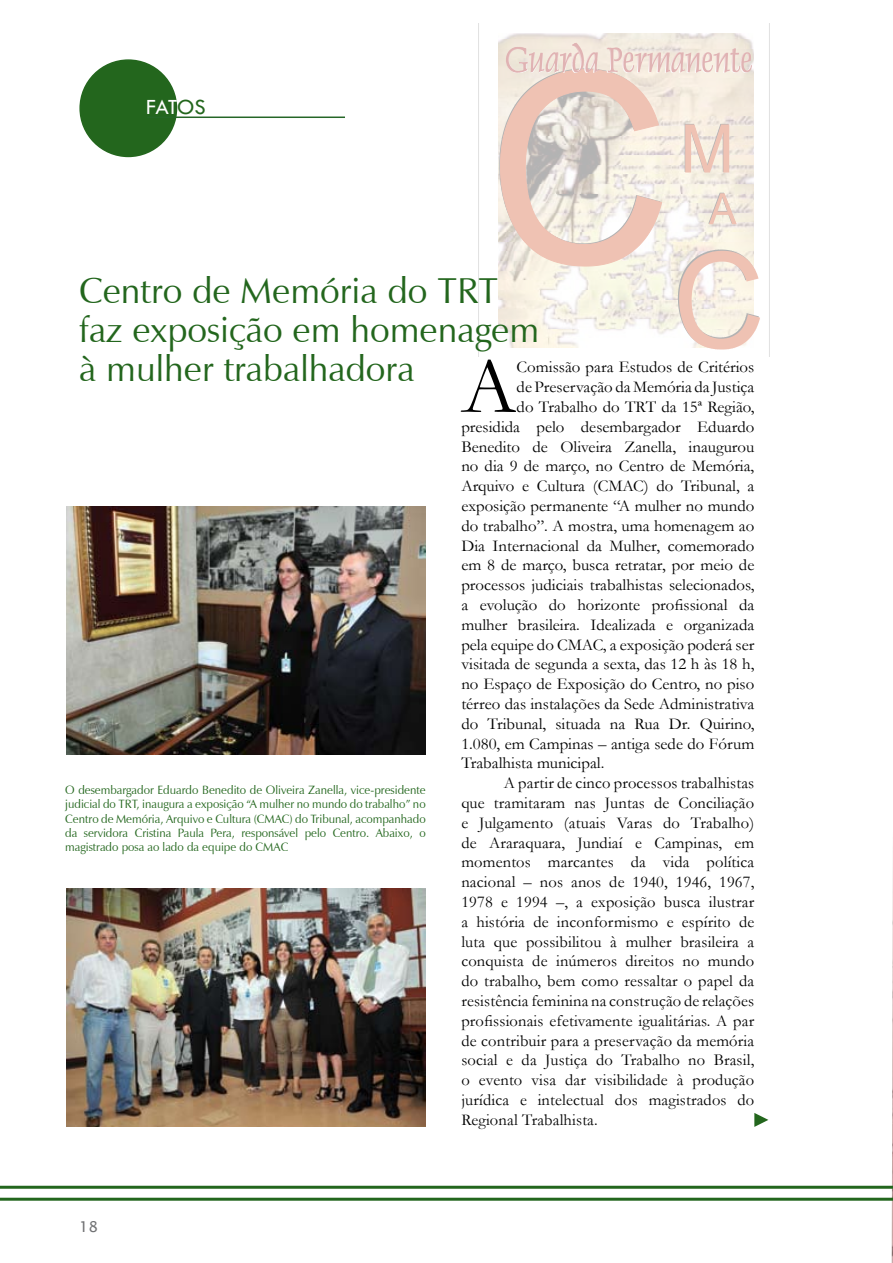
<style>
.page{position:relative;width:893px;height:1263px;background:#fff}
.page>*{position:absolute;margin:0;border:0;box-sizing:border-box;transform-origin:0 0}
.t1{font:79.95px "Garamond";color:#000}
.t2{font:36px/39px "Zapf Humanist 601 BT";color:#23661d}
.t3{font:500 22.5px "Tw Cen";letter-spacing:-.025em;color:#fff}
.t4{font:16.5px "Garamond";color:#000}
.t5{font:15px "Lucida Sans";color:#707173}
.t6{font:12px/14.4px "Zapf Humanist 601 BT";color:#23661d;text-align:justify}
.s1{color:#23661d}
</style>
<div class="page">
<img style="left:498px;top:33px;width:254px;height:295px">
<svg style="left:499px;top:43px;width:261px;height:306px;background:#efe2d8"></svg>
<img style="left:66px;top:506px;width:360px;height:249px">
<img style="left:66px;top:888px;width:360px;height:239px">
<img style="left:892px;top:867px;width:1px;height:396px">
<div style="left:80px;top:60px;width:96px;height:96px;background:#23661d;border-radius:50%"></div>
<div style="left:79px;top:59px;width:98px;height:98px;border:2px solid #23661d;border-radius:50%"></div>
<hr style="left:147px;top:117px;width:198px;height:1px;background:#256627">
<hr style="left:0;top:1186px;width:893px;height:3px;background:#23661d">
<hr style="left:0;top:1198px;width:893px;height:3px;background:#23661d">
<svg style="left:754px;top:1113px;width:14px;height:14px"></svg>
<h3 class="t3" style="left:146px;top:94px;width:61px">FAT<span class="s1">OS</span></h3>
<h2 class="t2" style="left:79px;top:271px;width:462px">Centro de Memória do TRT faz exposição em homenagem à mulher trabalhadora</h2>
<h1 class="t1" style="left:461px;top:333px;width:57px">A</h1>
<p class="t4" style="left:517px;top:356px;width:239px">Comissão para Estudos de Critérios</p>
<p class="t4" style="left:517px;top:376px;width:239px">de Preservação da Memória da Justiça</p>
<p class="t4" style="left:517px;top:396px;width:239px">do Trabalho do TRT da 15ª Região,</p>
<p class="t4" style="left:461px;top:415px;width:294px">presidida pelo desembargador Eduardo</p>
<p class="t4" style="left:461px;top:435px;width:294px">Benedito de Oliveira Zanella, inaugurou</p>
<p class="t4" style="left:461px;top:455px;width:294px">no dia 9 de março, no Centro de Memória,</p>
<p class="t4" style="left:461px;top:475px;width:294px">Arquivo e Cultura (CMAC) do Tribunal, a</p>
<p class="t4" style="left:461px;top:495px;width:294px">exposição permanente “A mulher no mundo</p>
<p class="t4" style="left:461px;top:514px;width:294px">do trabalho”. A mostra, uma homenagem ao</p>
<p class="t4" style="left:461px;top:534px;width:294px">Dia Internacional da Mulher, comemorado</p>
<p class="t4" style="left:461px;top:554px;width:294px">em 8 de março, busca retratar, por meio de</p>
<p class="t4" style="left:461px;top:574px;width:294px">processos judiciais trabalhistas selecionados,</p>
<p class="t4" style="left:461px;top:594px;width:294px">a evolução do horizonte profissional da</p>
<p class="t4" style="left:461px;top:613px;width:294px">mulher brasileira. Idealizada e organizada</p>
<p class="t4" style="left:461px;top:633px;width:294px">pela equipe do CMAC, a exposição poderá ser</p>
<p class="t4" style="left:461px;top:653px;width:294px">visitada de segunda a sexta, das 12 h às 18 h,</p>
<p class="t4" style="left:461px;top:673px;width:294px">no Espaço de Exposição do Centro, no piso</p>
<p class="t4" style="left:461px;top:693px;width:294px">térreo das instalações da Sede Administrativa</p>
<p class="t4" style="left:461px;top:712px;width:294px">do Tribunal, situada na Rua Dr. Quirino,</p>
<p class="t4" style="left:461px;top:732px;width:294px">1.080, em Campinas – antiga sede do Fórum</p>
<p class="t4" style="left:461px;top:752px;width:145px">Trabalhista municipal.</p>
<p class="t4" style="left:504px;top:772px;width:252px">A partir de cinco processos trabalhistas</p>
<p class="t4" style="left:461px;top:792px;width:294px">que tramitaram nas Juntas de Conciliação</p>
<p class="t4" style="left:461px;top:811px;width:294px">e Julgamento (atuais Varas do Trabalho)</p>
<p class="t4" style="left:461px;top:831px;width:294px">de Araraquara, Jundiaí e Campinas, em</p>
<p class="t4" style="left:461px;top:851px;width:294px">momentos marcantes da vida política</p>
<p class="t4" style="left:461px;top:871px;width:294px">nacional – nos anos de 1940, 1946, 1967,</p>
<p class="t4" style="left:461px;top:891px;width:294px">1978 e 1994 –, a exposição busca ilustrar</p>
<p class="t4" style="left:461px;top:910px;width:294px">a história de inconformismo e espírito de</p>
<p class="t4" style="left:461px;top:930px;width:294px">luta que possibilitou à mulher brasileira a</p>
<p class="t4" style="left:461px;top:950px;width:294px">conquista de inúmeros direitos no mundo</p>
<p class="t4" style="left:461px;top:970px;width:294px">do trabalho, bem como ressaltar o papel da</p>
<p class="t4" style="left:461px;top:990px;width:294px">resistência feminina na construção de relações</p>
<p class="t4" style="left:461px;top:1009px;width:294px">profissionais efetivamente igualitárias. A par</p>
<p class="t4" style="left:461px;top:1029px;width:294px">de contribuir para a preservação da memória</p>
<p class="t4" style="left:461px;top:1049px;width:294px">social e da Justiça do Trabalho no Brasil,</p>
<p class="t4" style="left:461px;top:1069px;width:294px">o evento visa dar visibilidade à produção</p>
<p class="t4" style="left:461px;top:1089px;width:294px">jurídica e intelectual dos magistrados do</p>
<p class="t4" style="left:461px;top:1108px;width:138px">Regional Trabalhista.</p>
<p class="t6" style="left:65px;top:782px;width:362px">O desembargador Eduardo Benedito de Oliveira Zanella, vice-presidente judicial do TRT, inaugura a exposição “A mulher no mundo do trabalho” no Centro de Memória, Arquivo e Cultura (CMAC) do Tribunal, acompanhado da servidora Cristina Paula Pera, responsável pelo Centro. Abaixo, o magistrado posa ao lado da equipe do CMAC</p>
<p class="t5" style="left:79px;top:1218px;width:18px">18</p>
</div>
